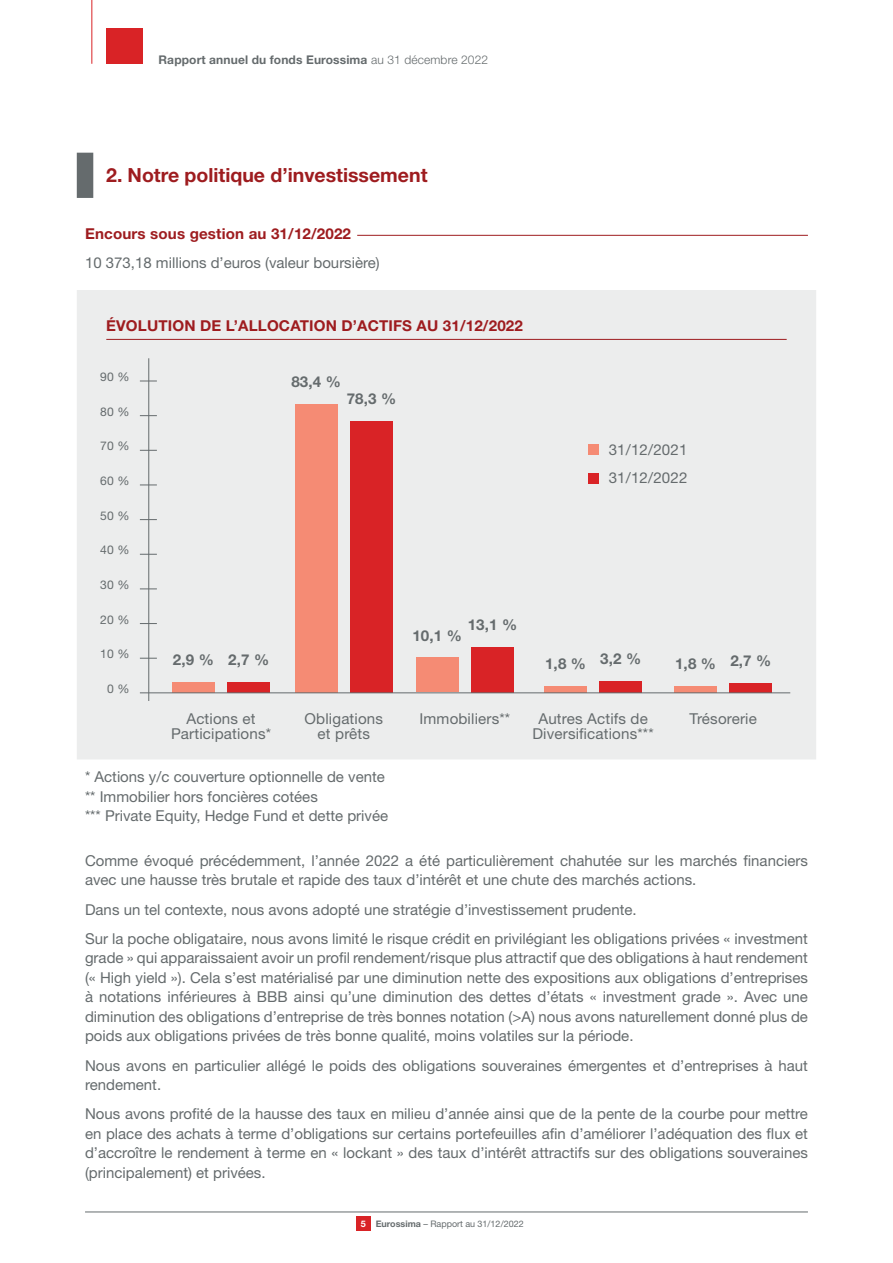
<style>
.page{position:relative;width:893px;height:1263px;background:#fff}
.page>*{position:absolute;margin:0;border:0;box-sizing:border-box;transform-origin:0 0}
.t1{font:700 19.5px "Helvetica Neue LT Std";color:#9e1c1f}
.t2{font:15px/19.5px "Helvetica Neue LT Std";color:#656b6d}
.t3{font:700 15px "Helvetica Neue LT Std";letter-spacing:.01em;color:#9e1c1f}
.t4{font:700 15px "Helvetica Neue LT Std";letter-spacing:.01em;color:#656b6d}
.t5{font:700 12px "Helvetica Neue LT Std";letter-spacing:.01em;color:#656b6d}
.t6{font:12px "Helvetica Neue LT Std";letter-spacing:.01em;color:#656b6d}
.t7{font:9px "Helvetica Neue LT Std";color:#656b6d}
.s1{font-weight:300}
.s2{font-weight:700;color:#fff}
.s3{font-weight:700}
</style>
<div class="page">
<hr style="left:91px;top:0;width:1px;height:64px;background:#d92326">
<div style="left:106px;top:28px;width:37px;height:36px;background:#d92326"></div>
<div style="left:77px;top:290px;width:739px;height:469px;background:#eceded"></div>
<div style="left:295px;top:404px;width:42px;height:288px;background:#f58b74"></div>
<div style="left:350px;top:421px;width:43px;height:271px;background:#d92326"></div>
<div style="left:227px;top:682px;width:43px;height:10px;background:#d92326"></div>
<div style="left:172px;top:682px;width:43px;height:10px;background:#f58b74"></div>
<div style="left:416px;top:657px;width:42px;height:35px;background:#f58b74"></div>
<div style="left:471px;top:647px;width:43px;height:45px;background:#d92326"></div>
<div style="left:544px;top:686px;width:43px;height:6px;background:#f58b74"></div>
<div style="left:599px;top:681px;width:43px;height:11px;background:#d92326"></div>
<div style="left:674px;top:686px;width:43px;height:6px;background:#f58b74"></div>
<div style="left:730px;top:683px;width:42px;height:9px;background:#d92326"></div>
<hr style="left:357px;top:235px;width:451px;height:1px;background:#9e1c1f">
<div style="left:77px;top:153px;width:16px;height:45px;background:#656b6d"></div>
<hr style="left:106px;top:339px;width:681px;height:1px;background:#9e1c1f">
<svg style="left:140px;top:589px;width:17px;height:1px"></svg>
<svg style="left:140px;top:485px;width:17px;height:1px"></svg>
<svg style="left:140px;top:450px;width:17px;height:1px"></svg>
<svg style="left:140px;top:658px;width:17px;height:1px"></svg>
<svg style="left:140px;top:554px;width:17px;height:1px"></svg>
<svg style="left:140px;top:623px;width:17px;height:1px"></svg>
<svg style="left:140px;top:519px;width:17px;height:1px"></svg>
<svg style="left:140px;top:381px;width:17px;height:1px"></svg>
<svg style="left:140px;top:415px;width:17px;height:1px"></svg>
<hr style="left:149px;top:358px;width:1px;height:343px;background:#656b6d">
<div style="left:588px;top:444px;width:11px;height:11px;background:#f58b74"></div>
<div style="left:588px;top:473px;width:11px;height:10px;background:#d92326"></div>
<hr style="left:140px;top:693px;width:650px;height:1px;background:#656b6d">
<div style="left:356px;top:1216px;width:15px;height:15px;background:#d92326"></div>
<hr style="left:85px;top:1211px;width:723px;height:1px;background:#656b6d">
<p class="t5" style="left:159px;top:52px;width:331px">Rapport annuel du fonds Eurossima <span class="s1">au 31 décembre 2022</span></p>
<h1 class="t1" style="left:106px;top:163px;width:323px">2. Notre politique d’investissement</h1>
<p class="t3" style="left:85px;top:225px;width:268px">Encours sous gestion au 31/12/2022</p>
<p class="t2" style="left:85px;top:253px;width:296px">10 373,18 millions d’euros (valeur boursière)</p>
<p class="t3" style="left:106px;top:316px;width:418px">ÉVOLUTION DE L’ALLOCATION D’ACTIFS AU 31/12/2022</p>
<p class="t6" style="left:100px;top:370px;width:31px">90 %</p>
<p class="t6" style="left:100px;top:404px;width:31px">80 %</p>
<p class="t6" style="left:100px;top:439px;width:31px">70 %</p>
<p class="t6" style="left:100px;top:474px;width:31px">60 %</p>
<p class="t6" style="left:100px;top:508px;width:31px">50 %</p>
<p class="t6" style="left:100px;top:543px;width:31px">40 %</p>
<p class="t6" style="left:100px;top:578px;width:31px">30 %</p>
<p class="t6" style="left:100px;top:612px;width:31px">20 %</p>
<p class="t6" style="left:100px;top:647px;width:31px">10 %</p>
<p class="t6" style="left:107px;top:682px;width:24px">0 %</p>
<p class="t4" style="left:291px;top:372px;width:51px">83,4 %</p>
<p class="t4" style="left:347px;top:390px;width:51px">78,3 %</p>
<p class="t4" style="left:173px;top:651px;width:98px">2,9 % 2,7 %</p>
<p class="t4" style="left:468px;top:615px;width:51px">13,1 %</p>
<p class="t4" style="left:412px;top:626px;width:51px">10,1 %</p>
<p class="t2" style="left:609px;top:435px;width:80px;line-height:28.7px">31/12/2021<br>31/12/2022</p>
<p class="t4" style="left:545px;top:652px;width:98px">1,8 % 3,2 %</p>
<p class="t4" style="left:675px;top:653px;width:98px">1,8 % 2,7 %</p>
<p class="t2" style="left:171px;top:711px;width:102px;line-height:15px;text-align:center">Actions et<br>Participations*</p>
<p class="t2" style="left:305px;top:711px;width:80px;line-height:15px;text-align:center">Obligations et prêts</p>
<p class="t2" style="left:85px;top:767px;width:305px">* Actions y/c couverture optionnelle de vente ** Immobilier hors foncières cotées<br>*** Private Equity, Hedge Fund et dette privée</p>
<p class="t2" style="left:419px;top:708px;width:92px">Immobiliers**</p>
<p class="t2" style="left:532px;top:711px;width:123px;line-height:15px;text-align:center">Autres Actifs de<br>Diversifications***</p>
<p class="t2" style="left:690px;top:708px;width:69px">Trésorerie</p>
<p class="t2" style="left:85px;top:851px;width:724px">Comme évoqué précédemment, l’année 2022 a été particulièrement chahutée sur les marchés financiers avec une hausse très brutale et rapide des taux d’intérêt et une chute des marchés actions.</p>
<p class="t2" style="left:85px;top:894px;width:724px;line-height:29.2px">Dans un tel contexte, nous avons adopté une stratégie d’investissement prudente.<br>Sur la poche obligataire, nous avons limité le risque crédit en privilégiant les obligations privées « investment</p>
<p class="t2" style="left:85px;top:948px;width:724px;text-align:justify">grade » qui apparaissaient avoir un profil rendement/risque plus attractif que des obligations à haut rendement (« High yield »). Cela s’est matérialisé par une diminution nette des expositions aux obligations d’entreprises à notations inférieures à BBB ainsi qu’une diminution des dettes d’états « investment grade ». Avec une diminution des obligations d’entreprise de très bonnes notation (&gt;A) nous avons naturellement donné plus de poids aux obligations privées de très bonne qualité, moins volatiles sur la période.</p>
<p class="t2" style="left:85px;top:1055px;width:724px">Nous avons en particulier allégé le poids des obligations souveraines émergentes et d’entreprises à haut rendement.</p>
<p class="t2" style="left:85px;top:1104px;width:724px;text-align:justify">Nous avons profité de la hausse des taux en milieu d’année ainsi que de la pente de la courbe pour mettre en place des achats à terme d’obligations sur certains portefeuilles afin d’améliorer l’adéquation des flux et d’accroître le rendement à terme en « lockant » des taux d’intérêt attractifs sur des obligations souveraines (principalement) et privées.</p>
<p class="t7" style="left:361px;top:1218px;width:164px"><span class="s2">5</span> <span class="s3">Eurossima</span> – Rapport au 31/12/2022</p>
</div>
